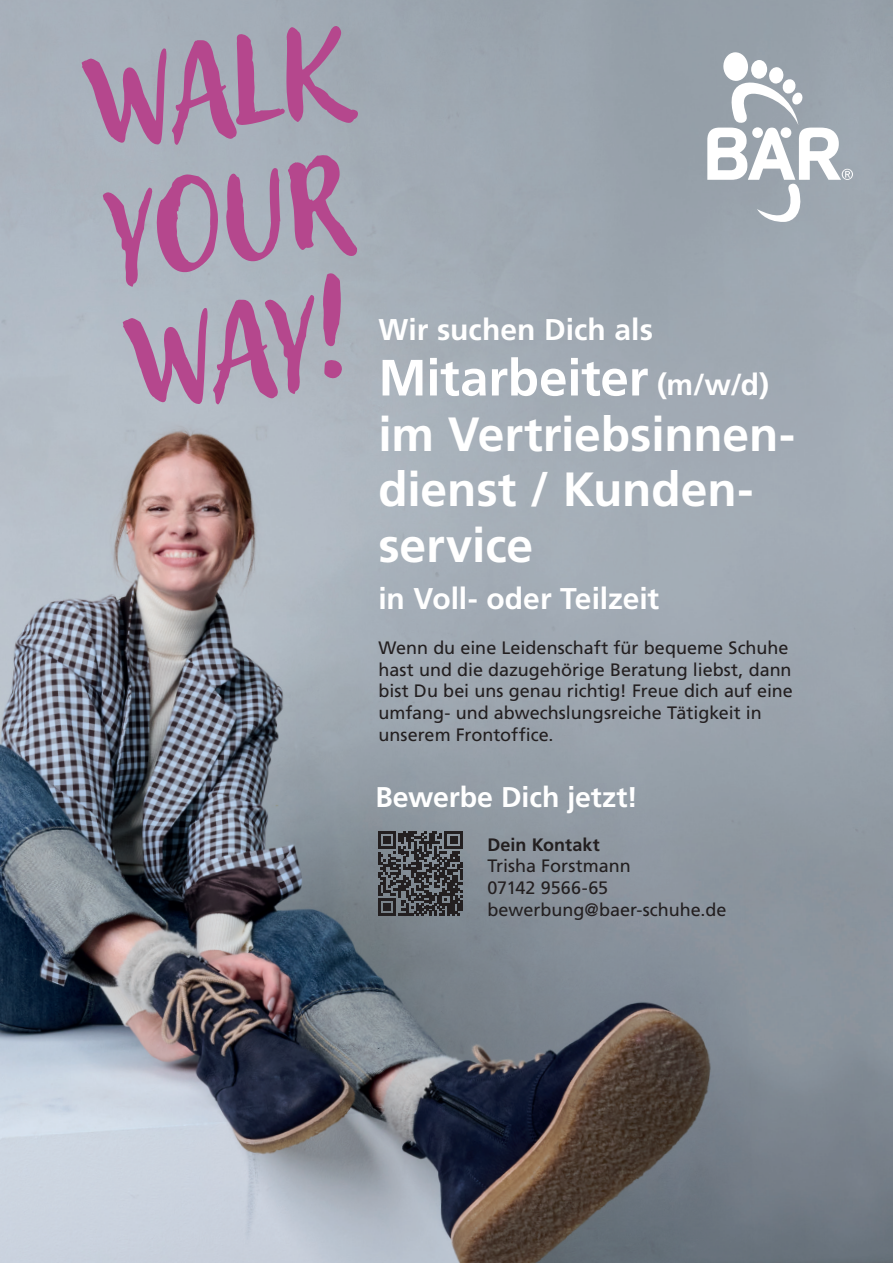
<style>
.page{position:relative;width:893px;height:1263px;background:#fff}
.page>*{position:absolute;margin:0;border:0;box-sizing:border-box;transform-origin:0 0}
.t1{font:162.3px/131.4px "Adlery Pro Blockletter";color:#b5478d}
.t2{font:700 51px "Frutiger LT Pro";letter-spacing:-.005em;color:#fff}
.t3{font:700 48px/55.5px "Frutiger LT Pro";letter-spacing:-.005em;color:#fff}
.t4{font:700 30px "Frutiger LT Pro";color:#fff}
.t5{font:700 28.5px "Frutiger LT Pro";letter-spacing:-.005em;color:#fff}
.t6{font:18px/21.6px "Frutiger LT Pro";color:#231f20}
.t7{font:700 18px "Frutiger LT Pro";letter-spacing:.005em;color:#231f20}
.s1{font-size:30px}
</style>
<div class="page">
<img style="left:0;top:0;width:893px;height:1263px">
<svg style="left:378px;top:831px;width:85px;height:85px;background:#484a4e"></svg>
<svg style="left:707px;top:52px;width:146px;height:177px"></svg>
<h1 class="t1" style="left:75px;top:38px;width:265px;rotate:-9deg">walk your way!</h1>
<h3 class="t4" style="left:378px;top:312px;width:276px">Wir suchen Dich als</h3>
<h2 class="t2" style="left:378px;top:348px;width:392px">Mitarbeiter <span class="s1">(m/w/d)</span></h2>
<h3 class="t3" style="left:378px;top:407px;width:418px">im Vertriebsinnen&shy;dienst / Kunden&shy;service</h3>
<h3 class="t4" style="left:378px;top:580px;width:282px">in Voll- oder Teilzeit</h3>
<p class="t6" style="left:378px;top:637px;width:416px">Wenn du eine Leidenschaft für bequeme Schuhe hast und die dazugehörige Beratung liebst, dann bist Du bei uns genau richtig! Freue dich auf eine umfang- und abwechslungsreiche Tätigkeit in unserem Frontoffice.</p>
<h3 class="t5" style="left:375px;top:780px;width:264px">Bewerbe Dich jetzt!</h3>
<p class="t7" style="left:487px;top:834px;width:114px">Dein Kontakt</p>
<p class="t6" style="left:487px;top:855px;width:241px">Trisha Forstmann<br>07142 9566-65 bewerbung@baer-schuhe.de</p>
</div>
